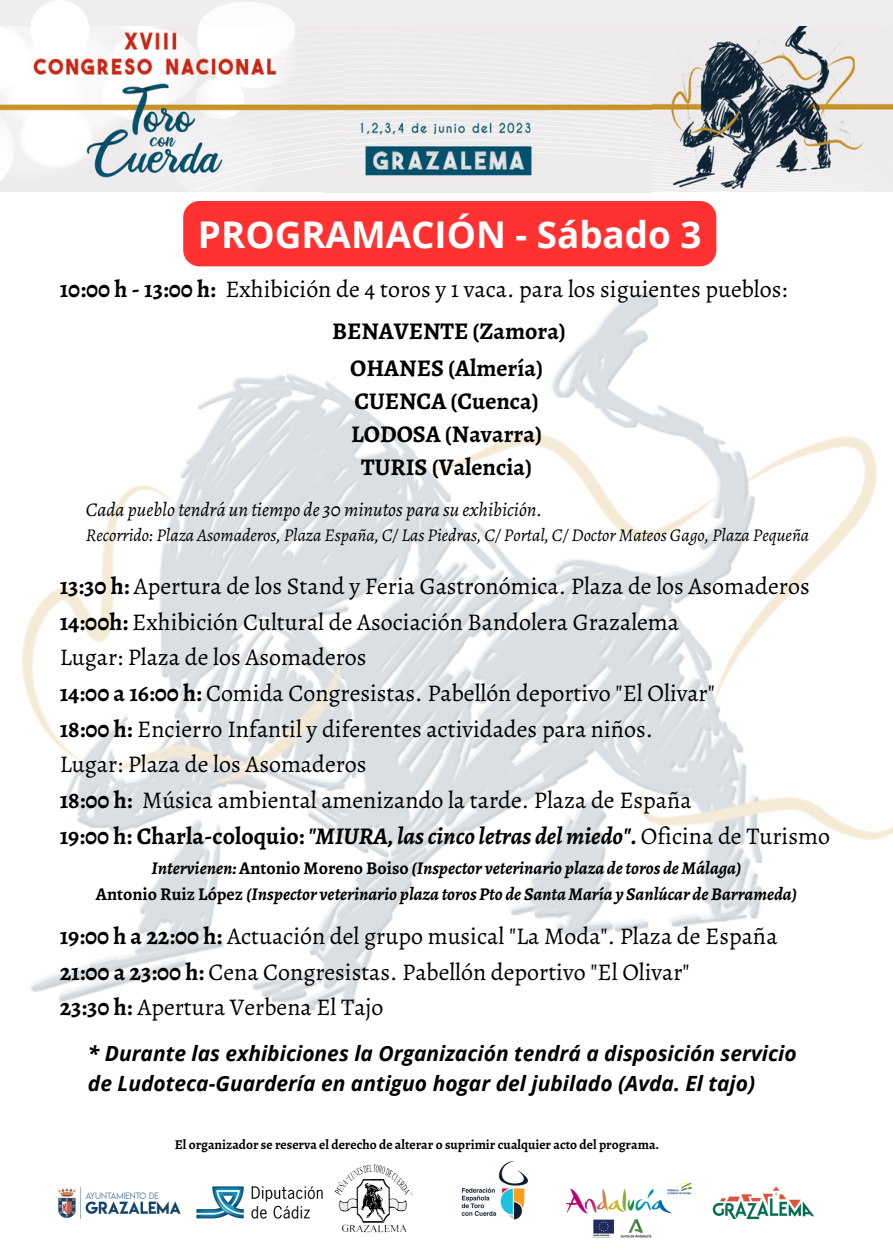
<style>
.page{position:relative;width:893px;height:1255px;background:#fff}
.page>*{position:absolute;margin:0;border:0;box-sizing:border-box;transform-origin:0 0}
.t1{font:700 36.75px "Open Sans";color:#fff}
.t2{font:24px "Alegreya";color:#000}
.t3{font:700 24px "Alegreya";color:#000}
.t4{font:italic 700 24px "Alegreya";color:#000}
.t5{font:italic 700 21px/29.2px "Open Sans";color:#000}
.t6{font:italic 19.5px "Alegreya";color:#000}
.t7{font:italic 700 18px "Alegreya";color:#000}
.t8{font:italic 18px "Alegreya";color:#000}
.t9{font:700 13.5px "Alegreya";color:#000}
.s1{font-weight:700}
.s2{font-style:normal}
.s3{font-weight:400;font-style:normal}
</style>
<div class="page">
<img style="left:22px;top:192px;width:870px;height:819px">
<img style="left:651px;top:26px;width:241px;height:166px">
<img style="left:345px;top:26px;width:306px;height:166px">
<div style="left:0;top:0;width:892px;height:26px;background:#efeeee"></div>
<img style="left:0;top:26px;width:345px;height:166px">
<div style="left:30px;top:0;width:59px;height:59px;background:#fff;border-radius:50%"></div>
<div style="left:183px;top:201px;width:533px;height:65px;background:#ff3131"></div>
<div style="left:197px;top:2px;width:98px;height:57px;background:#fff;border-radius:50%"></div>
<img style="left:57px;top:1161px;width:758px;height:77px">
<p class="t1" style="left:198px;top:208px;width:505px">PROGRAMACIÓN - Sábado 3</p>
<p class="t2" style="left:60px;top:273px;width:728px"><span class="s1">10:00 h - 13:00 h:</span> Exhibición de 4 toros y 1 vaca. para los siguientes pueblos:</p>
<p class="t3" style="left:332px;top:314px;width:235px">BENAVENTE (Zamora)</p>
<p class="t3" style="left:350px;top:351px;width:194px">OHANES (Almería)</p>
<p class="t3" style="left:354px;top:384px;width:186px">CUENCA (Cuenca)</p>
<p class="t3" style="left:351px;top:417px;width:192px">LODOSA (Navarra)</p>
<p class="t3" style="left:361px;top:450px;width:172px">TURIS (Valencia)</p>
<p class="t6" style="left:86px;top:496px;width:458px">Cada pueblo tendrá un tiempo de 30 minutos para su exhibición.</p>
<p class="t8" style="left:86px;top:522px;width:724px">Recorrido: Plaza Asomaderos, Plaza España, C/ Las Piedras, C/ Portal, C/ Doctor Mateos Gago, Plaza Pequeña</p>
<p class="t2" style="left:60px;top:570px;width:751px"><span class="s1">13:30 h:</span> Apertura de los Stand y Feria Gastronómica. Plaza de los Asomaderos</p>
<p class="t2" style="left:60px;top:605px;width:620px"><span class="s1">14:00h:</span> Exhibición Cultural de Asociación Bandolera Grazalema</p>
<p class="t2" style="left:60px;top:641px;width:308px">Lugar: Plaza de los Asomaderos</p>
<p class="t2" style="left:60px;top:676px;width:656px"><span class="s1">14:00 a 16:00 h:</span> Comida Congresistas. Pabellón deportivo "El Olivar"</p>
<p class="t2" style="left:60px;top:712px;width:595px"><span class="s1">18:00 h:</span> Encierro Infantil y diferentes actividades para niños.</p>
<p class="t2" style="left:60px;top:748px;width:308px">Lugar: Plaza de los Asomaderos</p>
<p class="t2" style="left:60px;top:783px;width:633px"><span class="s1">18:00 h:</span> Música ambiental amenizando la tarde. Plaza de España</p>
<p class="t4" style="left:60px;top:819px;width:771px"><span class="s2">19:00 h: Charla-coloquio:</span>"MIURA, lascinco letras delmiedo".<span class="s3">Oficina de Turismo</span></p>
<p class="t7" style="left:152px;top:855px;width:591px">Intervienen:<span class="s2">Antonio Moreno Boiso</span> (Inspector veterinario plaza detoros de Málaga)</p>
<p class="t7" style="left:96px;top:882px;width:702px"><span class="s2">Antonio Ruiz López</span> (Inspector veterinario plaza toros Pto de Santa María y Sanlúcar deBarrameda)</p>
<p class="t2" style="left:60px;top:919px;width:719px"><span class="s1">19:00 h a 22:00 h:</span> Actuación del grupo musical "La Moda". Plaza de España</p>
<p class="t2" style="left:60px;top:955px;width:631px"><span class="s1">21:00 a 23:00 h:</span> Cena Congresistas. Pabellón deportivo "El Olivar"</p>
<p class="t2" style="left:60px;top:990px;width:325px"><span class="s1">23:30 h:</span> Apertura Verbena El Tajo</p>
<p class="t5" style="left:88px;top:1038px;width:710px">* Durante las exhibiciones la Organización tendrá a disposición servicio de Ludoteca-Guardería en antiguo hogar del jubilado (Avda. El tajo)</p>
<p class="t9" style="left:175px;top:1134px;width:486px">El organizador se reserva el derecho de alterar o suprimir cualquier acto del programa.</p>
</div>
